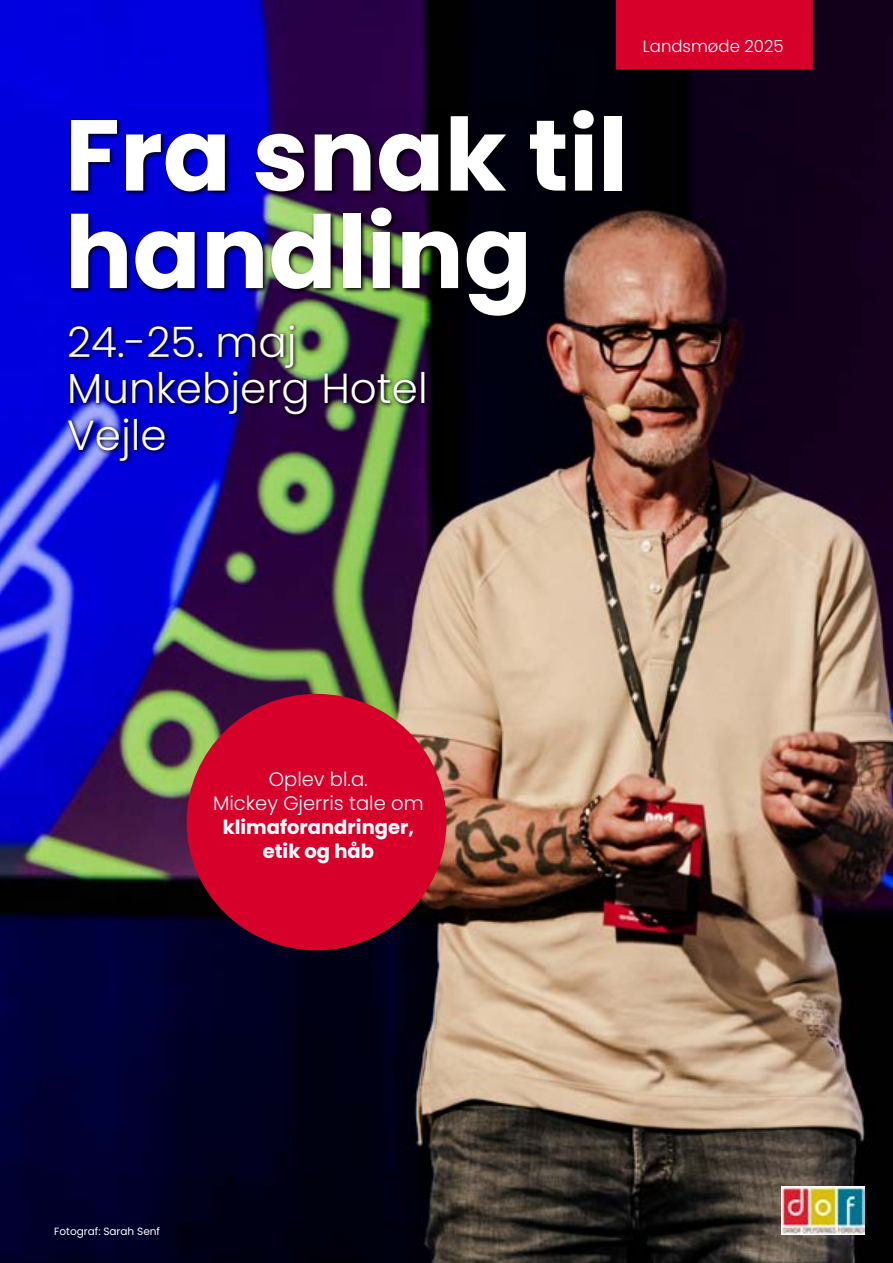
<style>
.page{position:relative;width:893px;height:1263px;background:#fff}
.page>*{position:absolute;margin:0;border:0;box-sizing:border-box;transform-origin:0 0}
.t1{font:700 100.5px/97.5px "Poppins";color:#fff}
.t2{font:300 42px/46.5px "Poppins";color:#fff}
.t3{font:300 19.5px/24px "Poppins";color:#fff;text-align:center}
.t4{font:700 19.5px/24px "Poppins";color:#fff;text-align:center}
.t5{font:300 16.5px "Poppins";color:#fff}
.t6{font:10.5px "Poppins";color:#fff}
</style>
<div class="page">
<img style="left:0;top:0;width:893px;height:1263px">
<div style="left:617px;top:0;width:195px;height:69px;background:#d6002a"></div>
<svg style="left:69px;top:108px;width:558px;height:213px;background:#16124a"></svg>
<img style="left:67px;top:322px;width:363px;height:144px">
<img style="left:781px;top:1186px;width:84px;height:48px">
<div style="left:187px;top:695px;width:259px;height:255px;background:#d6002a;border-radius:50%"></div>
<p class="t5" style="left:643px;top:37px;width:142px">Landsmøde 2025</p>
<h1 class="t1" style="left:65px;top:107px;width:565px">Fra snak til handling</h1>
<p class="t2" style="left:67px;top:319px;width:362px">24.-25. maj<br>Munkebjerg Hotel<br>Vejle</p>
<p class="t3" style="left:213px;top:767px;width:212px">Oplev bl.a.<br>Mickey Gjerris tale om</p>
<p class="t4" style="left:223px;top:815px;width:193px">klimaforandringer, etik og håb</p>
<p class="t6" style="left:54px;top:1225px;width:107px">Fotograf: Sarah Senf</p>
</div>
